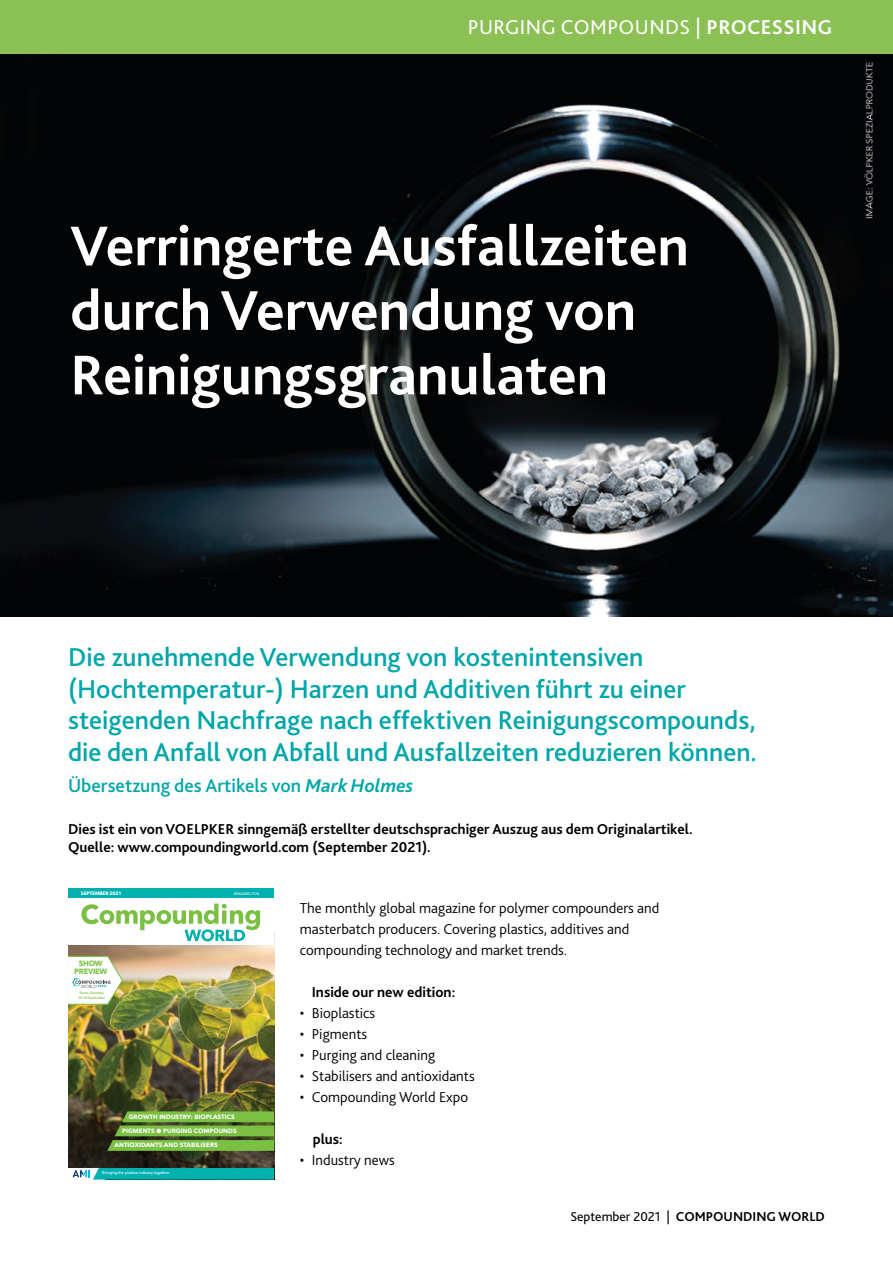
<style>
.page{position:relative;width:893px;height:1263px;background:#fff}
.page>*{position:absolute;margin:0;border:0;box-sizing:border-box;transform-origin:0 0}
.t1{font:700 58.5px/64.5px "Bliss 2";color:#fff}
.t2{font:500 27px/31.5px "Bliss 2";color:#00a6aa}
.t3{font:21px "Bliss 2";letter-spacing:.02em;color:#fff}
.t4{font:500 19.5px "Bliss 2";color:#00a6aa}
.t5{font:300 15px/21px "Bliss 2";color:#000}
.t6{font:700 15px/18px "Bliss 2";color:#000}
.t7{font:700 13.5px "Bliss 2";color:#000}
.t8{font:700 7.65px/7.6px "Avenir Next";letter-spacing:-.03em;color:#7ac143;text-align:center}
.t9{font:700 6.3px "Avenir Next";color:#fff}
.t10{font:700 4.8px "Avenir Next LT Pro";letter-spacing:-.025em;color:#fff}
.t11{font:500 4.05px "Avenir Next LT Pro";letter-spacing:-.03em;color:#fff}
.t12{font:600 3.45px/4.5px "Avenir Next";letter-spacing:-.03em;color:#7ac143;text-align:center}
.t13{font:600 3.45px "Avenir Next LT Pro";letter-spacing:-.025em;color:#fff}
.s1{font-weight:700}
.s2{font-weight:700;font-style:italic}
.s3{font-weight:400}
</style>
<div class="page">
<div style="left:0;top:0;width:893px;height:54px;background:#8bc054"></div>
<img style="left:0;top:54px;width:893px;height:562px">
<img style="left:68px;top:945px;width:206px;height:223px">
<svg style="left:81px;top:903px;width:179px;height:38px"></svg>
<svg style="left:73px;top:1168px;width:201px;height:11px;background:#15b5b6"></svg>
<svg style="left:107px;top:1111px;width:167px;height:40px;background:#6aa13a"></svg>
<div style="left:68px;top:888px;width:206px;height:10px;background:#00b1b0"></div>
<svg style="left:68px;top:956px;width:55px;height:49px"></svg>
<h3 class="t3" style="left:468px;top:14px;width:366px">PURGING COMPOUNDS | <span class="s1">PROCESSING</span></h3>
<h1 class="t1" style="left:70px;top:212px;width:620px">Verringerte Ausfallzeiten durch Verwendung von<br>Reinigungsgranulaten</h1>
<h2 class="t2" style="left:68px;top:641px;width:690px">Die zunehmende Verwendung von kostenintensiven (Hochtemperatur-) Harzen und Additiven führt zu einer steigenden Nachfrage nach effektiven Reinigungscompounds, die den Anfall von Abfall und Ausfallzeiten reduzieren können.</h2>
<h3 class="t4" style="left:68px;top:774px;width:347px">Übersetzung des Artikels von <span class="s2">Mark Holmes</span></h3>
<p class="t6" style="left:68px;top:820px;width:626px">Dies ist ein von VOELPKER sinngemäß erstellter deutschsprachiger Auszug aus dem Originalartikel.<br>Quelle: www.compoundingworld.com (September 2021).</p>
<p class="t10" style="left:81px;top:890px;width:42px">SEPTEMBER 2021</p>
<p class="t13" style="left:234px;top:891px;width:27px">ISSN 2053-7174</p>
<p class="t8" style="left:74px;top:959px;width:35px">SHOW<br>PREVIEW</p>
<p class="t12" style="left:78px;top:991px;width:28px">Essen, Germany<br>29-30 September</p>
<p class="t9" style="left:129px;top:1111px;width:107px">GROWTH INDUSTRY: BIOPLASTICS</p>
<p class="t9" style="left:122px;top:1125px;width:116px">PIGMENTS ● PURGING COMPOUNDS</p>
<p class="t9" style="left:115px;top:1140px;width:105px">ANTIOXIDANTS AND STABILISERS</p>
<p class="t11" style="left:102px;top:1170px;width:69px">Bringing the plastics industry together</p>
<p class="t5" style="left:300px;top:897px;width:361px">The monthly global magazine for polymer compounders and masterbatch producers. Covering plastics, additives and compounding technology and market trends.</p>
<p class="t6" style="left:312px;top:982px;width:145px">Inside our new edition:</p>
<p class="t5" style="left:300px;top:1002px;width:77px">• Bioplastics</p>
<p class="t5" style="left:300px;top:1023px;width:69px">• Pigments</p>
<p class="t5" style="left:300px;top:1044px;width:137px">• Purging and cleaning</p>
<p class="t5" style="left:300px;top:1065px;width:177px">• Stabilisers and antioxidants</p>
<p class="t5" style="left:300px;top:1086px;width:170px">• Compounding World Expo</p>
<p class="t6" style="left:313px;top:1129px;width:32px">plus:</p>
<p class="t5" style="left:300px;top:1149px;width:97px">• Industry news</p>
<p class="t7" style="left:570px;top:1208px;width:256px"><span class="s3">September 2021 |</span> COMPOUNDING WORLD</p>
</div>
